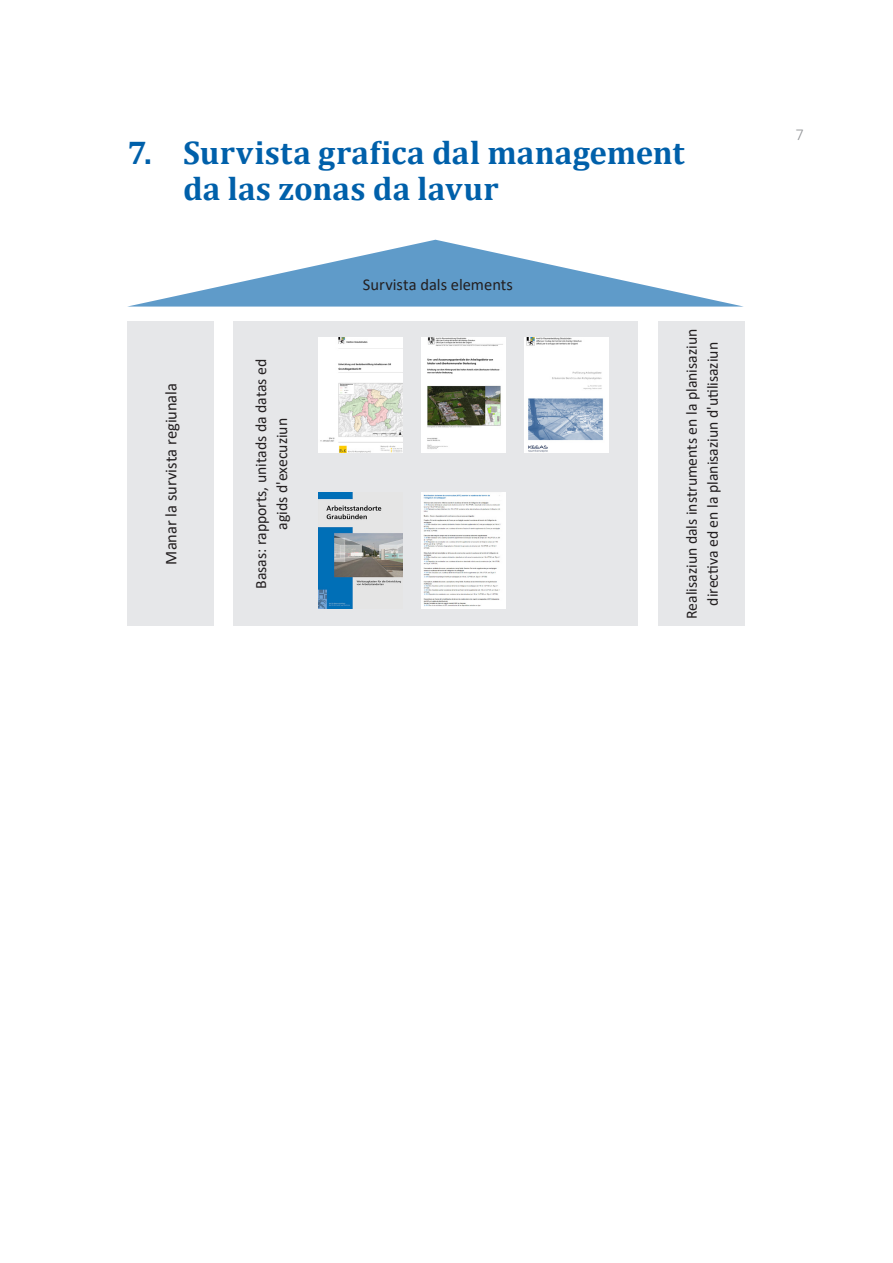
<style>
.page{position:relative;width:893px;height:1263px;background:#fff}
.page>*{position:absolute;margin:0;border:0;box-sizing:border-box;transform-origin:0 0}
.Titel_1{font:700 33px/36px "Cambria";letter-spacing:.005em;color:#0060aa}
.AF_Basic{font:16.5px "Calibri";letter-spacing:-.005em;color:#231f20}
.t1{font:300 16.5px "Calibri";color:#939598}
.t2{font:15.75px/21px "Calibri";color:#231f20;text-align:center}
</style>
<div class="page">
<div style="left:127px;top:322px;width:86px;height:304px;background:#e6e7e9"></div>
<div style="left:233px;top:322px;width:404px;height:304px;background:#e6e7e9"></div>
<div style="left:658px;top:322px;width:87px;height:304px;background:#e6e7e9"></div>
<svg style="left:127px;top:240px;width:617px;height:67px"></svg>
<img style="left:319px;top:338px;width:84px;height:115px">
<img style="left:319px;top:493px;width:84px;height:115px">
<img style="left:524px;top:338px;width:84px;height:115px">
<img style="left:421px;top:493px;width:84px;height:116px">
<img style="left:421px;top:338px;width:84px;height:115px">
<p class="Titel_1" style="left:183px;top:133px;width:503px;text-indent:-56px">7. Survista grafica dal management da las zonas da lavur</p>
<p class="AF_Basic" style="left:160px;top:564px;width:183px;rotate:-90deg">Manar la survista regiunala</p>
<p class="t2" style="left:250px;top:589px;width:232px;rotate:-90deg">Basas: rapports, unitads da datas ed</p>
<p class="t2" style="left:271px;top:530px;width:113px;rotate:-90deg">agids d'execuziun</p>
<p class="AF_Basic" style="left:363px;top:273px;width:152px">Survista dals elements</p>
<p class="t2" style="left:681px;top:619px;width:291px;rotate:-90deg">Realisaziun dals instruments en la planisaziun directiva ed en la planisaziun d'utilisaziun</p>
<p class="t1" style="left:795px;top:124px;width:10px">7</p>
</div>
